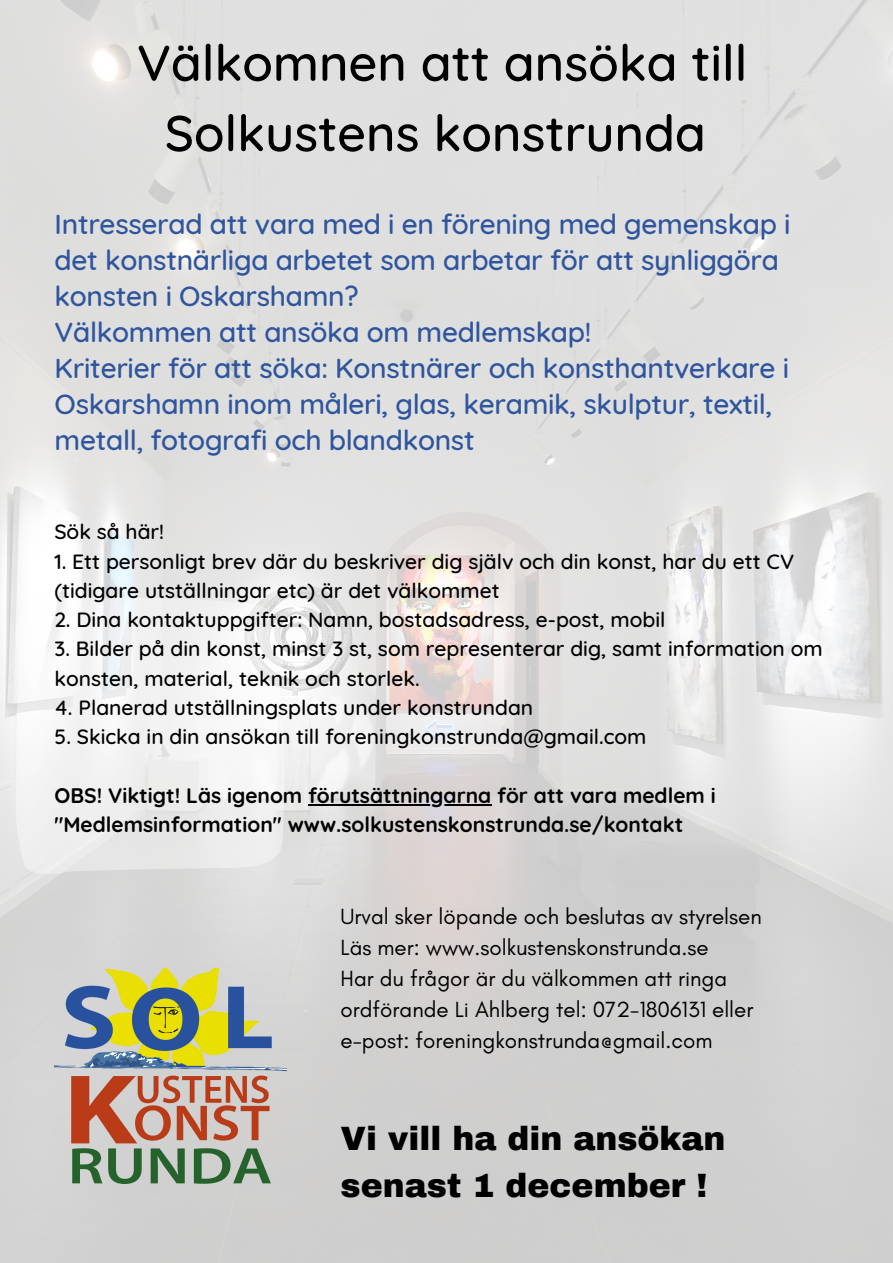
<style>
.page{position:relative;width:893px;height:1263px;background:#fff}
.page>*{position:absolute;margin:0;border:0;box-sizing:border-box;transform-origin:0 0}
.t1{font:500 50.25px/70.3px "Quicksand";color:#000;text-align:center}
.t2{font:900 33px/46.1px "Archivo";color:#000}
.t3{font:500 28.05px/36px "Quicksand";letter-spacing:-.01em;color:#2e559d}
.t4{font:22.42px/30.9px "Glacial Indifference";color:#000}
.t5{font:500 21px/29.2px "Quicksand";color:#000}
.t6{font:700 21px "Quicksand";color:#000}
</style>
<div class="page">
<img style="left:0;top:0;width:893px;height:1263px">
<svg style="left:15px;top:596px;width:270px;height:278px;fill:#f1f1f1"></svg>
<hr style="left:308px;top:804px;width:183px;height:1px;background:#000">
<img style="left:55px;top:968px;width:231px;height:215px">
<p class="t1" style="left:137px;top:27px;width:612px">Välkomnen att ansöka till<br>Solkustens konstrunda</p>
<h1 class="t3" style="left:55px;top:205px;width:737px">Intresserad att vara med i en förening med gemenskap i det konstnärliga arbetet som arbetar för att synliggöra konsten i Oskarshamn?<br>Välkommen att ansöka om medlemskap!<br>Kriterier för att söka: Konstnärer och konsthantverkare i Oskarshamn inom måleri, glas, keramik, skulptur, textil, metall, fotografi och blandkonst</h1>
<h3 class="t5" style="left:54px;top:517px;width:111px">Sök så här!</h3>
<h3 class="t5" style="left:54px;top:546px;width:741px">1. Ett personligt brev där du beskriver dig själv och din konst, har du ett CV (tidigare utställningar etc) är det välkommet</h3>
<h3 class="t5" style="left:54px;top:604px;width:612px">2. Dina kontaktuppgifter: Namn, bostadsadress, e-post, mobil</h3>
<h3 class="t5" style="left:54px;top:634px;width:770px">3. Bilder på din konst, minst 3 st, som representerar dig, samt information om konsten, material, teknik och storlek.</h3>
<h3 class="t5" style="left:54px;top:692px;width:480px">4. Planerad utställningsplats under konstrundan</h3>
<h3 class="t5" style="left:54px;top:721px;width:593px">5. Skicka in din ansökan till foreningkonstrunda@gmail.com</h3>
<h4 class="t6" style="left:54px;top:781px;width:663px">OBS! Viktigt! Läs igenom förutsättningarna för att vara medlem i</h4>
<h4 class="t6" style="left:54px;top:811px;width:630px">"Medlemsinformation" www.solkustenskonstrunda.se/kontakt</h4>
<p class="t4" style="left:340px;top:901px;width:423px">Urval sker löpande och beslutas av styrelsen</p>
<p class="t4" style="left:340px;top:932px;width:370px">Läs mer: www.solkustenskonstrunda.se</p>
<p class="t4" style="left:340px;top:963px;width:414px">Har du frågor är du välkommen att ringa ordförande Li Ahlberg tel: 072-1806131 eller e-post: foreningkonstrunda@gmail.com</p>
<h2 class="t2" style="left:340px;top:1116px;width:386px">Vi vill ha din ansökan senast 1 december !</h2>
</div>
